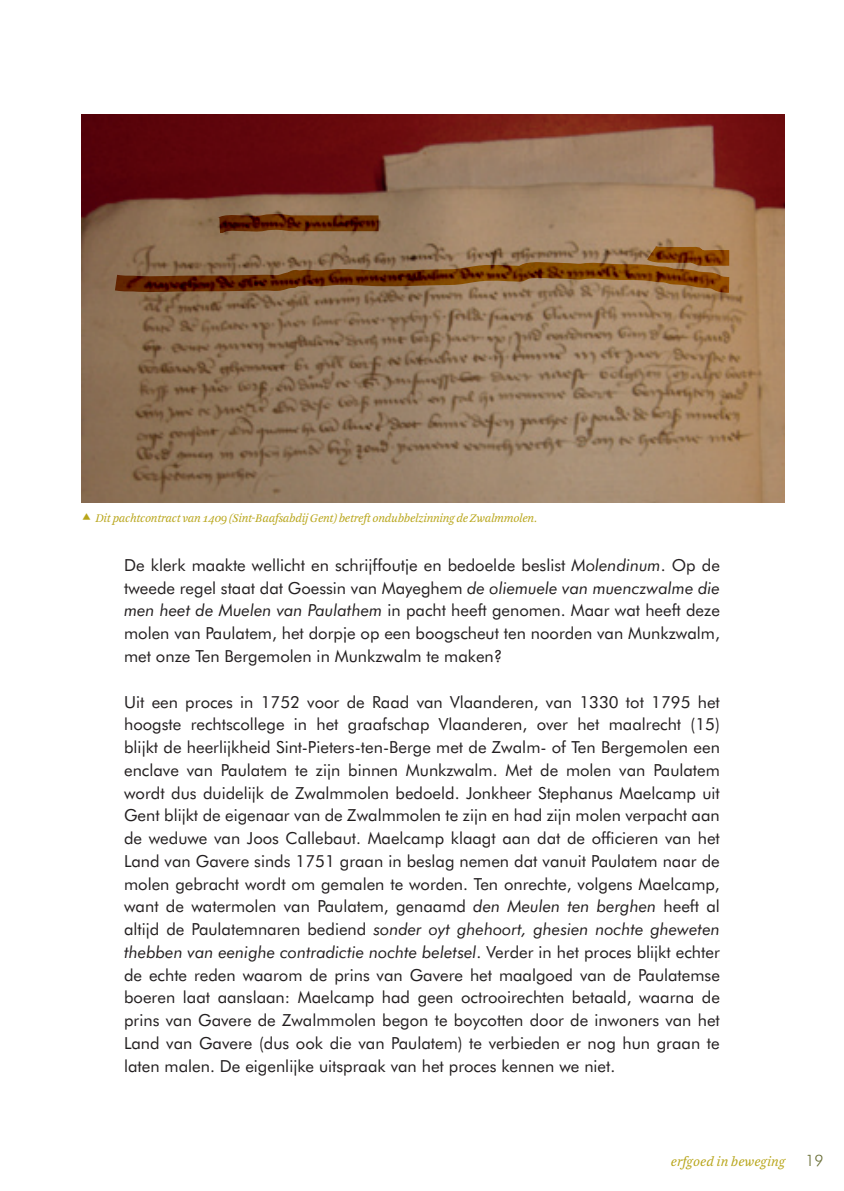
<style>
.page{position:relative;width:844px;height:1191px;background:#fff}
.page>*{position:absolute;margin:0;border:0;box-sizing:border-box;transform-origin:0 0}
.t1{font:16.62px/22.8px "Futura BT";color:#231f20;text-align:justify}
.t2{font:300 15.75px "Futura BT";color:#696e36}
.t3{font:italic 14px "Arnhem Blond";color:#b8a519}
.t4{font:italic 12.25px "Arnhem Blond";letter-spacing:-.025em;color:#b8a519}
.s1{font-style:italic}
</style>
<div class="page">
<img style="left:81px;top:114px;width:703px;height:388px">
<svg style="left:113px;top:245px;width:619px;height:59px;background:#896340"></svg>
<svg style="left:217px;top:212px;width:163px;height:23px;background:#6d3c1d"></svg>
<p class="t4" style="left:96px;top:511px;width:443px">Dit pachtcontract van 1409 (Sint-Baafsabdij Gent) betreft ondubbelzinning de Zwalmmolen.</p>
<p class="t1" style="left:124px;top:553px;width:597px">De klerk maakte wellicht en schrijffoutje en bedoelde beslist <span class="s1">Molendinum</span>. Op de tweede regel staat dat Goessin van Mayeghem <span class="s1">de oliemuele van muenczwalme die men heet de Muelen van Paulathem</span> in pacht heeft genomen. Maar wat heeft deze molen van Paulatem, het dorpje op een boogscheut ten noorden van Munkzwalm, met onze Ten Bergemolen in Munkzwalm te maken?</p>
<p class="t1" style="left:124px;top:690px;width:597px">Uit een proces in 1752 voor de Raad van Vlaanderen, van 1330 tot 1795 het hoogste rechtscollege in het graafschap Vlaanderen, over het maalrecht (15) blijkt de heerlijkheid Sint-Pieters-ten-Berge met de Zwalm- of Ten Bergemolen een enclave van Paulatem te zijn binnen Munkzwalm. Met de molen van Paulatem wordt dus duidelijk de Zwalmmolen bedoeld. Jonkheer Stephanus Maelcamp uit Gent blijkt de eigenaar van de Zwalmmolen te zijn en had zijn molen verpacht aan de weduwe van Joos Callebaut. Maelcamp klaagt aan dat de officieren van het Land van Gavere sinds 1751 graan in beslag nemen dat vanuit Paulatem naar de molen gebracht wordt om gemalen te worden. Ten onrechte, volgens Maelcamp, want de watermolen van Paulatem, genaamd <span class="s1">den Meulen ten berghen</span> heeft al altijd de Paulatemnaren bediend <span class="s1">sonder oyt ghehoort, ghesien nochte gheweten thebben van eenighe contradictie nochte beletsel</span>. Verder in het proces blijkt echter de echte reden waarom de prins van Gavere het maalgoed van de Paulatemse boeren laat aanslaan: Maelcamp had geen octrooirechten betaald, waarna de prins van Gavere de Zwalmmolen begon te boycotten door de inwoners van het Land van Gavere (dus ook die van Paulatem) te verbieden er nog hun graan te laten malen. De eigenlijke uitspraak van het proces kennen we niet.</p>
<p class="t3" style="left:670px;top:1153px;width:116px">erfgoed in beweging</p>
<p class="t2" style="left:805px;top:1151px;width:20px">19</p>
</div>
